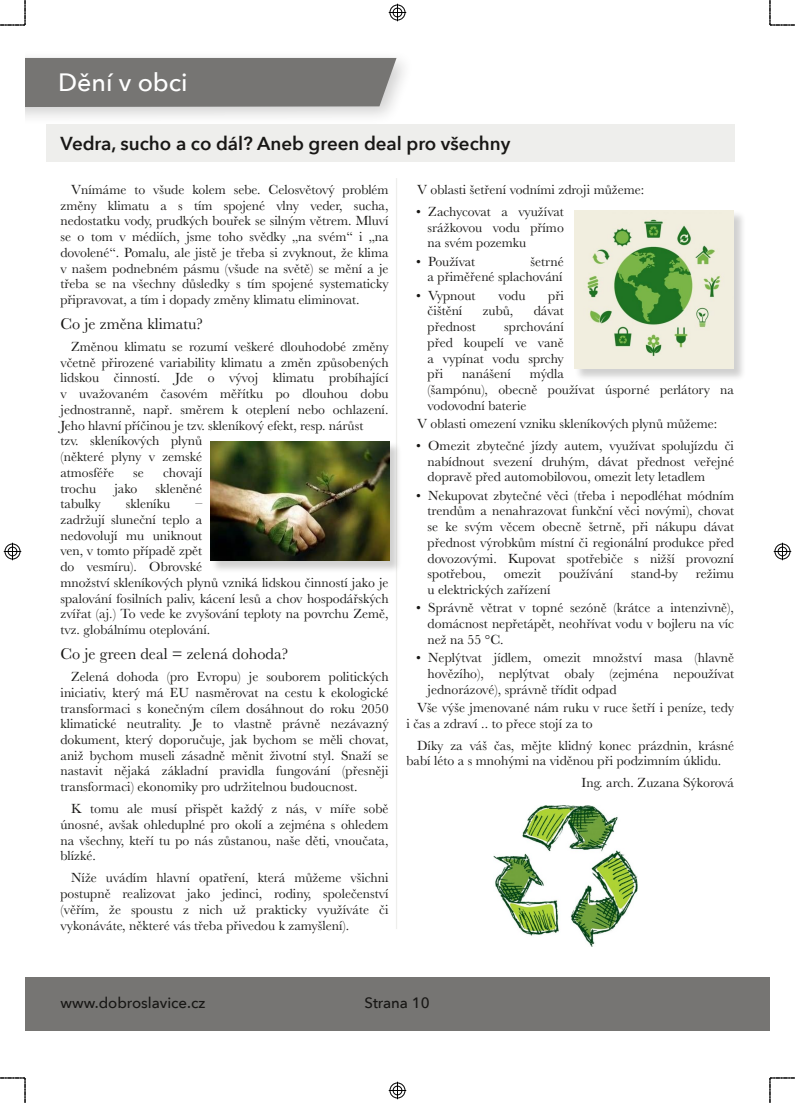
<style>
.page{position:relative;width:795px;height:1103px;background:#fff}
.page>*{position:absolute;margin:0;border:0;box-sizing:border-box;transform-origin:0 0}
.t1{font:500 25px "Avenir Next";color:#fff}
.t2{font:600 18.75px "Avenir Next";color:#181715}
.t3{font:16.25px "Baskerville";color:#181715}
.t4{font:500 15px "Avenir Next";color:#181715}
.t5{font:13.75px/15.8px "Baskerville";color:#181715;text-align:justify}
</style>
<div class="page">
<hr style="left:395px;top:178px;width:2px;height:751px;background:#eeeeec">
<div style="left:46px;top:124px;width:688px;height:38px;background:#eeeeec"></div>
<div style="left:25px;top:49px;width:391px;height:77px;background:#181715;opacity:.2"></div>
<div style="left:25px;top:58px;width:371px;height:49px;background:#767573"></div>
<div style="left:211px;top:441px;width:191px;height:132px;background:#181715;opacity:.2"></div>
<img style="left:211px;top:441px;width:178px;height:120px">
<div style="left:574px;top:210px;width:172px;height:171px;background:#181715;opacity:.2"></div>
<img style="left:574px;top:210px;width:158px;height:159px">
<img style="left:493px;top:805px;width:144px;height:141px">
<div style="left:25px;top:977px;width:744px;height:53px;background:#767573"></div>
<svg style="left:0;top:1077px;width:26px;height:25px"></svg>
<svg style="left:0;top:0;width:26px;height:26px"></svg>
<svg style="left:769px;top:1077px;width:25px;height:25px"></svg>
<svg style="left:769px;top:0;width:25px;height:26px"></svg>
<svg style="left:388px;top:1081px;width:18px;height:18px"></svg>
<svg style="left:3px;top:542px;width:19px;height:19px"></svg>
<svg style="left:388px;top:3px;width:18px;height:19px"></svg>
<svg style="left:773px;top:542px;width:18px;height:19px"></svg>
<h1 class="t1" style="left:58px;top:66px;width:131px">Dění v obci</h1>
<h2 class="t2" style="left:60px;top:131px;width:451px">Vedra, sucho a co dál? Aneb green deal pro všechny</h2>
<p class="t5" style="left:60px;top:181px;width:329px;text-indent:11px">Vnímáme to všude kolem sebe. Celosvětový problém změny klimatu a s tím spojené vlny veder, sucha, nedostatku vody, prudkých bouřek se silným větrem. Mluví se o tom v médiích, jsme toho svědky „na svém“ i „na dovolené“. Pomalu, ale jistě je třeba si zvyknout, že klima v našem podnebném pásmu (všude na světě) se mění a je třeba se na všechny důsledky s tím spojené systematicky připravovat, a tím i dopady změny klimatu eliminovat.</p>
<p class="t3" style="left:60px;top:314px;width:144px">Co je změna klimatu?</p>
<p class="t5" style="left:60px;top:338px;width:329px;text-align:left;text-indent:11px">Změnou klimatu se rozumí veškeré dlouhodobé změny včetně přirozené variability klimatu a změn způsobených lidskou činností. Jde o vývoj klimatu probíhající v uvažovaném časovém měřítku po dlouhou dobu jednostranně, např. směrem k oteplení nebo ochlazení.<br>Jeho hlavní příčinou je tzv. skleníkový efekt, resp. nárůst<br>tzv. skleníkových plynů<br>(některé plyny v zemské<br>atmosféře</p>
<p class="t5" style="left:133px;top:464px;width:12px">se</p>
<p class="t5" style="left:163px;top:464px;width:41px">chovají</p>
<p class="t5" style="left:60px;top:480px;width:37px">trochu</p>
<p class="t5" style="left:114px;top:480px;width:25px">jako</p>
<p class="t5" style="left:155px;top:480px;width:48px">skleněné</p>
<p class="t5" style="left:60px;top:496px;width:42px">tabulky</p>
<p class="t5" style="left:126px;top:496px;width:46px">skleníku</p>
<p class="t5" style="left:60px;top:496px;width:329px;text-align:left;text-indent:135px">–<br>zadržují sluneční teplo a<br>nedovolují mu uniknout<br>ven, v tomto případě zpět<br>do vesmíru). Obrovské<br>množství skleníkových plynů vzniká lidskou činností jako je spalování fosilních paliv, kácení lesů a chov hospodářských zvířat (aj.) To vede ke zvyšování teploty na povrchu Země, tvz. globálnímu oteplování.</p>
<p class="t3" style="left:60px;top:644px;width:229px">Co je green deal = zelená dohoda?</p>
<p class="t5" style="left:60px;top:668px;width:329px;text-indent:11px">Zelená dohoda (pro Evropu) je souborem politických iniciativ, který má EU nasměrovat na cestu k ekologické transformaci s konečným cílem dosáhnout do roku 2050 klimatické neutrality. Je to vlastně právně nezávazný dokument, který doporučuje, jak bychom se měli chovat, aniž bychom museli zásadně měnit životní styl. Snaží se nastavit nějaká základní pravidla fungování (přesněji transformaci) ekonomiky pro udržitelnou budoucnost.</p>
<p class="t5" style="left:60px;top:800px;width:329px;text-indent:11px">K tomu ale musí přispět každý z nás, v míře sobě únosné, avšak ohleduplné pro okolí a zejména s ohledem na všechny, kteří tu po nás zůstanou, naše děti, vnoučata, blízké.</p>
<p class="t5" style="left:60px;top:870px;width:329px;text-indent:11px">Níže uvádím hlavní opatření, která můžeme všichni postupně realizovat jako jedinci, rodiny, společenství (věřím, že spoustu z nich už prakticky využíváte či vykonáváte, některé vás třeba přivedou k zamyšlení).</p>
<p class="t5" style="left:417px;top:181px;width:228px">V oblasti šetření vodními zdroji můžeme:</p>
<p class="t5" style="left:427px;top:203px;width:138px;text-indent:-11px">• Zachycovat a využívat srážkovou vodu přímo na svém pozemku</p>
<p class="t5" style="left:416px;top:253px;width:60px">• Používat</p>
<p class="t5" style="left:427px;top:253px;width:138px;text-align:right">šetrné<br>a přiměřené splachování</p>
<p class="t5" style="left:416px;top:287px;width:61px">• Vypnout</p>
<p class="t5" style="left:498px;top:287px;width:29px">vodu</p>
<p class="t5" style="left:548px;top:287px;width:17px">při</p>
<p class="t5" style="left:427px;top:303px;width:36px">čištění</p>
<p class="t5" style="left:482px;top:303px;width:32px">zubů,</p>
<p class="t5" style="left:533px;top:303px;width:32px">dávat</p>
<p class="t5" style="left:427px;top:318px;width:50px">přednost</p>
<p class="t5" style="left:427px;top:318px;width:138px;text-indent:77px">sprchování před koupelí ve vaně a vypínat vodu sprchy při</p>
<p class="t5" style="left:427px;top:366px;width:308px;text-align:left;text-indent:102px">mýdla<br>(šampónu), obecně používat úsporné perlátory na vodovodní baterie</p>
<p class="t5" style="left:417px;top:415px;width:301px">V oblasti omezení vzniku skleníkových plynů můžeme:</p>
<p class="t5" style="left:427px;top:437px;width:308px;text-indent:-11px">• Omezit zbytečné jízdy autem, využívat spolujízdu či nabídnout svezení druhým, dávat přednost veřejné dopravě před automobilovou, omezit lety letadlem</p>
<p class="t5" style="left:427px;top:487px;width:308px;text-indent:-11px">• Nekupovat zbytečné věci (třeba i nepodléhat módním trendům a nenahrazovat funkční věci novými), chovat se ke svým věcem obecně šetrně, při nákupu dávat přednost výrobkům místní či regionální produkce před dovozovými. Kupovat spotřebiče s nižší provozní spotřebou,</p>
<p class="t5" style="left:462px;top:366px;width:50px">nanášení</p>
<p class="t5" style="left:503px;top:566px;width:39px">omezit</p>
<p class="t5" style="left:559px;top:566px;width:55px">používání</p>
<p class="t5" style="left:630px;top:566px;width:48px">stand-by</p>
<p class="t5" style="left:695px;top:566px;width:40px">režimu</p>
<p class="t5" style="left:427px;top:581px;width:124px">u elektrických zařízení</p>
<p class="t5" style="left:427px;top:600px;width:308px;text-indent:-11px">• Správně větrat v topné sezóně (krátce a intenzivně), domácnost nepřetápět, neohřívat vodu v bojleru na víc než na 55 °C.</p>
<p class="t5" style="left:427px;top:649px;width:308px;text-indent:-11px">• Neplýtvat jídlem, omezit množství masa (hlavně hovězího), neplýtvat obaly (zejména nepoužívat jednorázové), správně třídit odpad</p>
<p class="t5" style="left:406px;top:699px;width:329px;text-indent:11px">Vše výše jmenované nám ruku v ruce šetří i peníze, tedy i čas a zdraví .. to přece stojí za to</p>
<p class="t5" style="left:406px;top:737px;width:329px;text-indent:11px">Díky za váš čas, mějte klidný konec prázdnin, krásné babí léto a s mnohými na viděnou při podzimním úklidu.</p>
<p class="t5" style="left:581px;top:774px;width:154px">Ing. arch. Zuzana Sýkorová</p>
<p class="t4" style="left:60px;top:992px;width:146px">www.dobroslavice.cz</p>
<p class="t4" style="left:364px;top:992px;width:66px">Strana 10</p>
</div>
